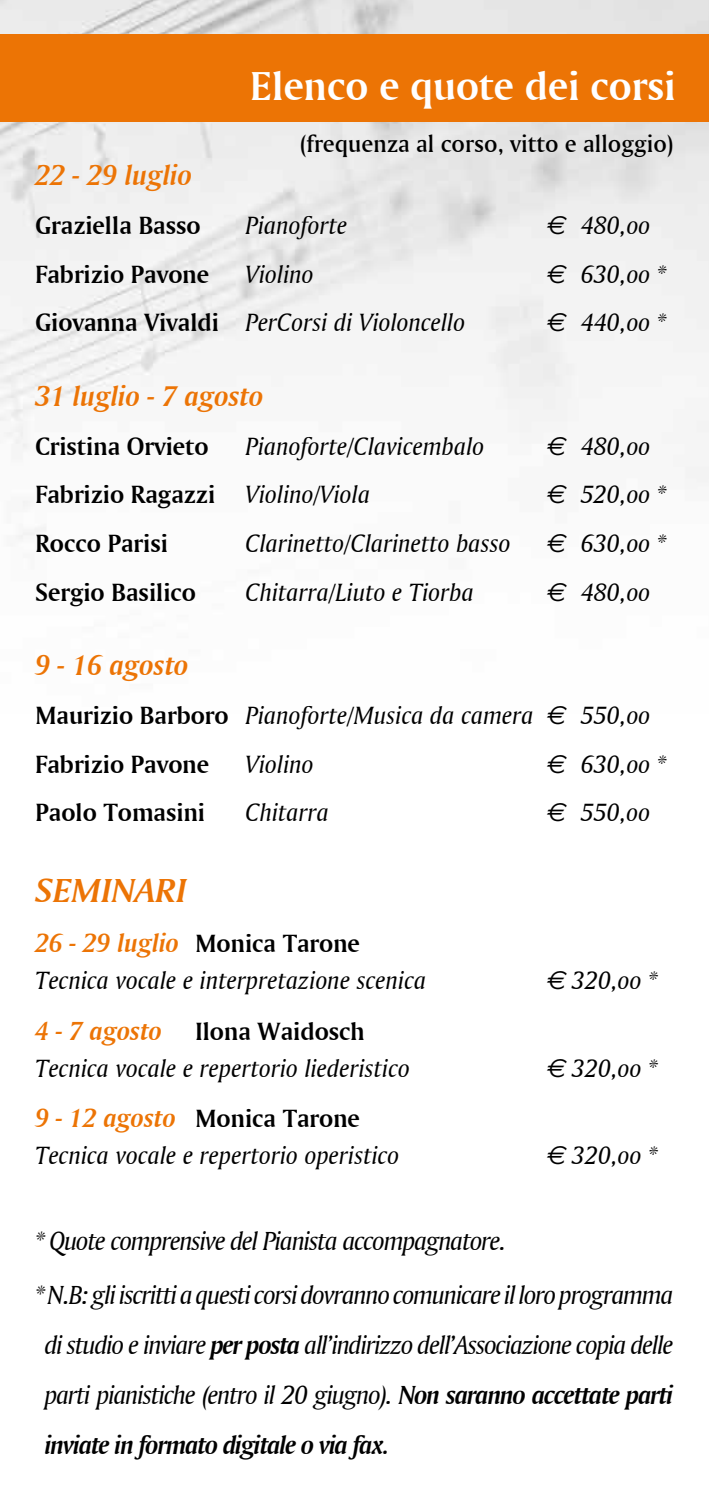
<style>
.page{position:relative;width:709px;height:1489px;background:#fff}
.page>*{position:absolute;margin:0;border:0;box-sizing:border-box;transform-origin:0 0}
.t1{font:42.5px "Amerigo BT Bold A";color:#fff}
.t2{font:35px "Amerigo BT Bold Italic A";color:#ec7405;scale:1.1 1}
.t3{font:30px "Amerigo BT Bold Italic A";color:#ec7405}
.t4{font:27.5px/53.8px "Amerigo BT Italic A";letter-spacing:-.04em;color:#000}
.t5{font:27.5px "Amerigo BT Bold Italic A";letter-spacing:-.04em;color:#000}
.t6{font:26.25px "Amerigo BT Italic A";color:#000}
.t7{font:26.25px "Amerigo BT Bold A";color:#000}
.t8{font:25px "Amerigo BT Medium A";color:#000}
.s1{font-family:"Euro Sans";font-style:italic}
.s2{font-family:"Amerigo BT Bold A"}
.s3{font-family:"Amerigo BT Italic A"}
.s4{font-family:"Amerigo BT Bold Italic A";font-size:27.5px;color:#ec7405}
.s5{font-family:"Amerigo BT Bold Italic A"}
</style>
<div class="page">
<img style="left:0;top:0;width:709px;height:539px">
<div style="left:0;top:34px;width:709px;height:87px;background:#ec7405"></div>
<h1 class="t1" style="left:250px;top:59px;width:427px">Elenco e quote dei corsi</h1>
<p class="t8" style="left:300px;top:129px;width:375px">(frequenza al corso, vitto e alloggio)</p>
<p class="t3" style="left:35px;top:157px;width:158px">22 - 29 luglio</p>
<p class="t7" style="left:35px;top:209px;width:167px">Graziella Basso</p>
<p class="t6" style="left:245px;top:209px;width:103px">Pianoforte</p>
<p class="t6" style="left:545px;top:209px;width:106px"><span class="s1">€</span> 480,oo</p>
<p class="t7" style="left:35px;top:258px;width:175px">Fabrizio Pavone</p>
<p class="t6" style="left:245px;top:258px;width:70px">Violino</p>
<p class="t6" style="left:545px;top:258px;width:122px"><span class="s1">€</span> 630,oo *</p>
<p class="t6" style="left:35px;top:306px;width:431px"><span class="s2">Giovanna Vivaldi</span> PerCorsi di Violoncello</p>
<p class="t6" style="left:545px;top:306px;width:122px"><span class="s1">€</span> 440,oo *</p>
<p class="t3" style="left:35px;top:377px;width:229px">31 luglio - 7 agosto</p>
<p class="t7" style="left:35px;top:429px;width:175px">Cristina Orvieto</p>
<p class="t6" style="left:245px;top:429px;width:240px">Pianoforte/Clavicembalo</p>
<p class="t6" style="left:545px;top:429px;width:106px"><span class="s1">€</span> 480,oo</p>
<p class="t7" style="left:35px;top:478px;width:336px">Fabrizio Ragazzi <span class="s3">Violino/Viola</span></p>
<p class="t6" style="left:545px;top:478px;width:122px"><span class="s1">€</span> 520,oo *</p>
<p class="t7" style="left:35px;top:527px;width:134px">Rocco Parisi</p>
<p class="t6" style="left:245px;top:527px;width:267px">Clarinetto/Clarinetto basso</p>
<p class="t6" style="left:545px;top:527px;width:122px"><span class="s1">€</span> 630,oo *</p>
<p class="t7" style="left:35px;top:576px;width:162px">Sergio Basilico</p>
<p class="t6" style="left:245px;top:576px;width:230px">Chitarra/Liuto e Tiorba</p>
<p class="t6" style="left:545px;top:576px;width:106px"><span class="s1">€</span> 480,oo</p>
<p class="t3" style="left:35px;top:647px;width:155px">9 - 16 agosto</p>
<p class="t6" style="left:35px;top:699px;width:616px"><span class="s2">Maurizio Barboro</span> Pianoforte/Musica da camera <span class="s1">€</span> 550,oo</p>
<p class="t7" style="left:35px;top:747px;width:175px">Fabrizio Pavone</p>
<p class="t6" style="left:245px;top:747px;width:70px">Violino</p>
<p class="t6" style="left:545px;top:747px;width:122px"><span class="s1">€</span> 630,oo *</p>
<p class="t7" style="left:35px;top:796px;width:171px">Paolo Tomasini</p>
<p class="t6" style="left:245px;top:796px;width:85px">Chitarra</p>
<p class="t6" style="left:545px;top:796px;width:106px"><span class="s1">€</span> 550,oo</p>
<h2 class="t2" style="left:35px;top:869px;width:139px">SEMINARI</h2>
<p class="t7" style="left:35px;top:927px;width:326px"><span class="s4">26 - 29 luglio</span> Monica Tarone</p>
<p class="t6" style="left:35px;top:964px;width:392px">Tecnica vocale e interpretazione scenica</p>
<p class="t6" style="left:545px;top:964px;width:113px"><span class="s1">€</span> 320,oo *</p>
<p class="t7" style="left:35px;top:1014px;width:331px"><span class="s4">4 - 7 agosto</span> Ilona Waidosch</p>
<p class="t6" style="left:35px;top:1051px;width:376px">Tecnica vocale e repertorio liederistico</p>
<p class="t6" style="left:545px;top:1051px;width:113px"><span class="s1">€</span> 320,oo *</p>
<p class="t7" style="left:35px;top:1102px;width:326px"><span class="s4">9 - 12 agosto</span> Monica Tarone</p>
<p class="t6" style="left:35px;top:1139px;width:365px">Tecnica vocale e repertorio operistico</p>
<p class="t6" style="left:545px;top:1139px;width:113px"><span class="s1">€</span> 320,oo *</p>
<p class="t4" style="left:35px;top:1213px;width:639px">* Quote comprensive del Pianista accompagnatore.<br>* N.B: gli iscritti a questi corsi dovranno comunicare il loro programma</p>
<p class="t4" style="left:45px;top:1318px;width:630px;line-height:50.2px">di studio e inviare <span class="s5">per posta</span> all’indirizzo dell’Associazione copia delle parti pianistiche (entro il 20 giugno). <span class="s5">Non saranno accettate parti</span></p>
<p class="t5" style="left:45px;top:1428px;width:346px">inviate in formato digitale o via fax.</p>
</div>
